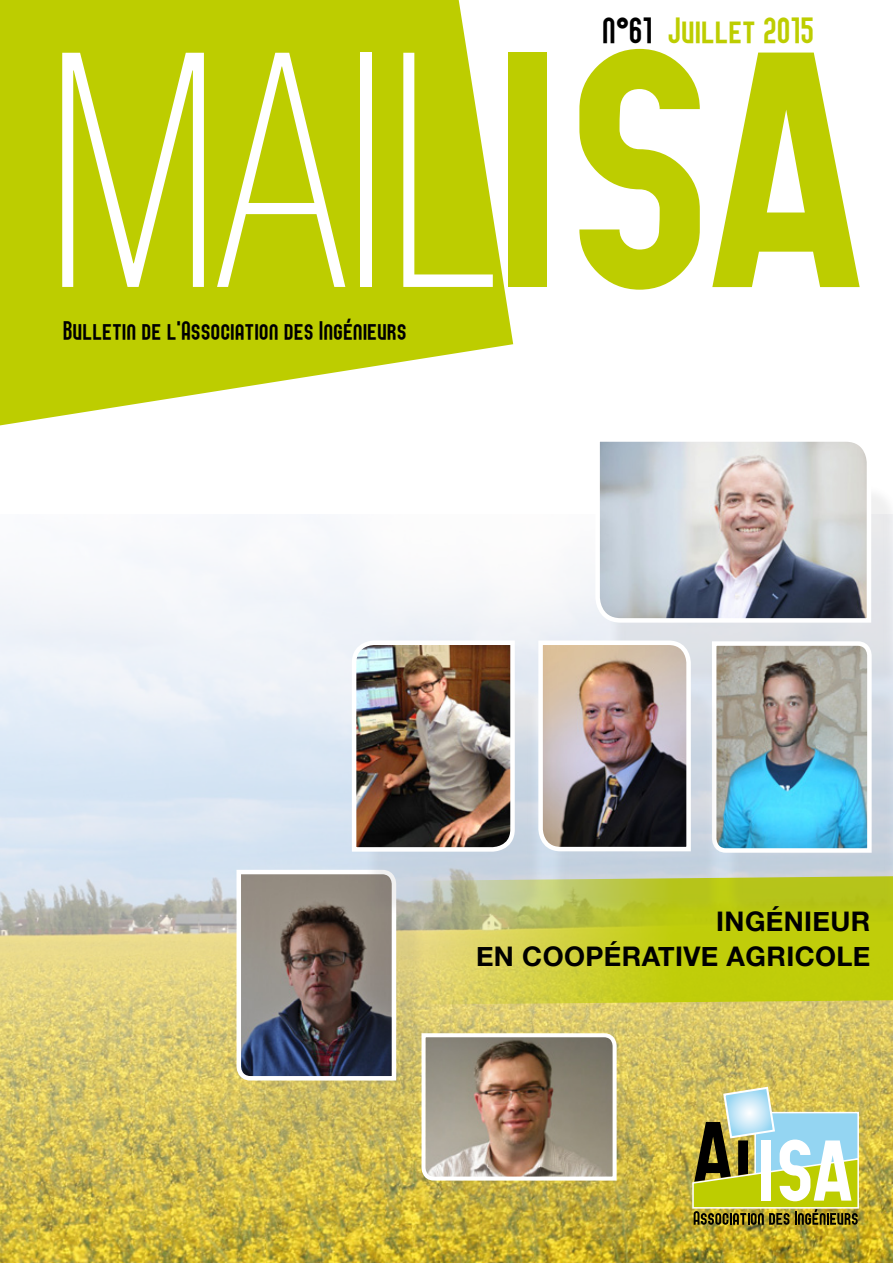
<style>
.page{position:relative;width:893px;height:1263px;background:#fff}
.page>*{position:absolute;margin:0;border:0;box-sizing:border-box;transform-origin:0 0}
.t1{font:37.5px "Elbaris";letter-spacing:.015em;color:#bdcd00}
.t2{font:27px "Elbaris";letter-spacing:.015em;color:#000}
.t3{font:700 27px/34.5px "Helvetica Neue";letter-spacing:.015em;color:#000;text-align:right}
.s1{color:#000}
</style>
<div class="page">
<img style="left:0;top:532px;width:893px;height:731px">
<svg style="left:0;top:0;width:513px;height:425px;fill:#bdcd00"></svg>
<svg style="left:579px;top:49px;width:121px;height:241px"></svg>
<div style="left:509px;top:53px;width:38px;height:234px;background:#bdcd00"></div>
<svg style="left:712px;top:53px;width:148px;height:234px"></svg>
<svg style="left:62px;top:53px;width:283px;height:234px;fill:#bdcd00"></svg>
<div style="left:360px;top:53px;width:11px;height:234px;background:#fff"></div>
<svg style="left:403px;top:53px;width:90px;height:234px"></svg>
<svg style="left:398px;top:876px;width:495px;height:129px;background:#c8cd2d"></svg>
<div style="left:608px;top:484px;width:285px;height:202px;background:#646567;opacity:.1"></div>
<svg style="left:593px;top:441px;width:280px;height:184px;background:#bbbcc1"></svg>
<div style="left:250px;top:917px;width:176px;height:227px;background:#646567;opacity:.1"></div>
<img style="left:234px;top:867px;width:164px;height:216px">
<div style="left:725px;top:688px;width:168px;height:228px;background:#646567;opacity:.1"></div>
<img style="left:710px;top:639px;width:164px;height:216px">
<div style="left:365px;top:687px;width:179px;height:228px;background:#646567;opacity:.1"></div>
<img style="left:350px;top:638px;width:167px;height:216px">
<svg style="left:691px;top:1085px;width:169px;height:140px;background:#b3bc7c"></svg>
<div style="left:434px;top:1080px;width:212px;height:164px;background:#646567;opacity:.1"></div>
<img style="left:419px;top:1031px;width:200px;height:151px">
<div style="left:551px;top:687px;width:169px;height:228px;background:#646567;opacity:.1"></div>
<img style="left:536px;top:638px;width:157px;height:215px">
<p class="t2" style="left:64px;top:316px;width:345px">Bulletin de l'Association des Ingénieurs</p>
<h1 class="t1" style="left:603px;top:10px;width:213px"><span class="s1">n°61</span> Juillet 2015</h1>
<p class="t3" style="left:476px;top:904px;width:396px">INGÉNIEUR<br>EN COOPÉRATIVE AGRICOLE</p>
</div>
